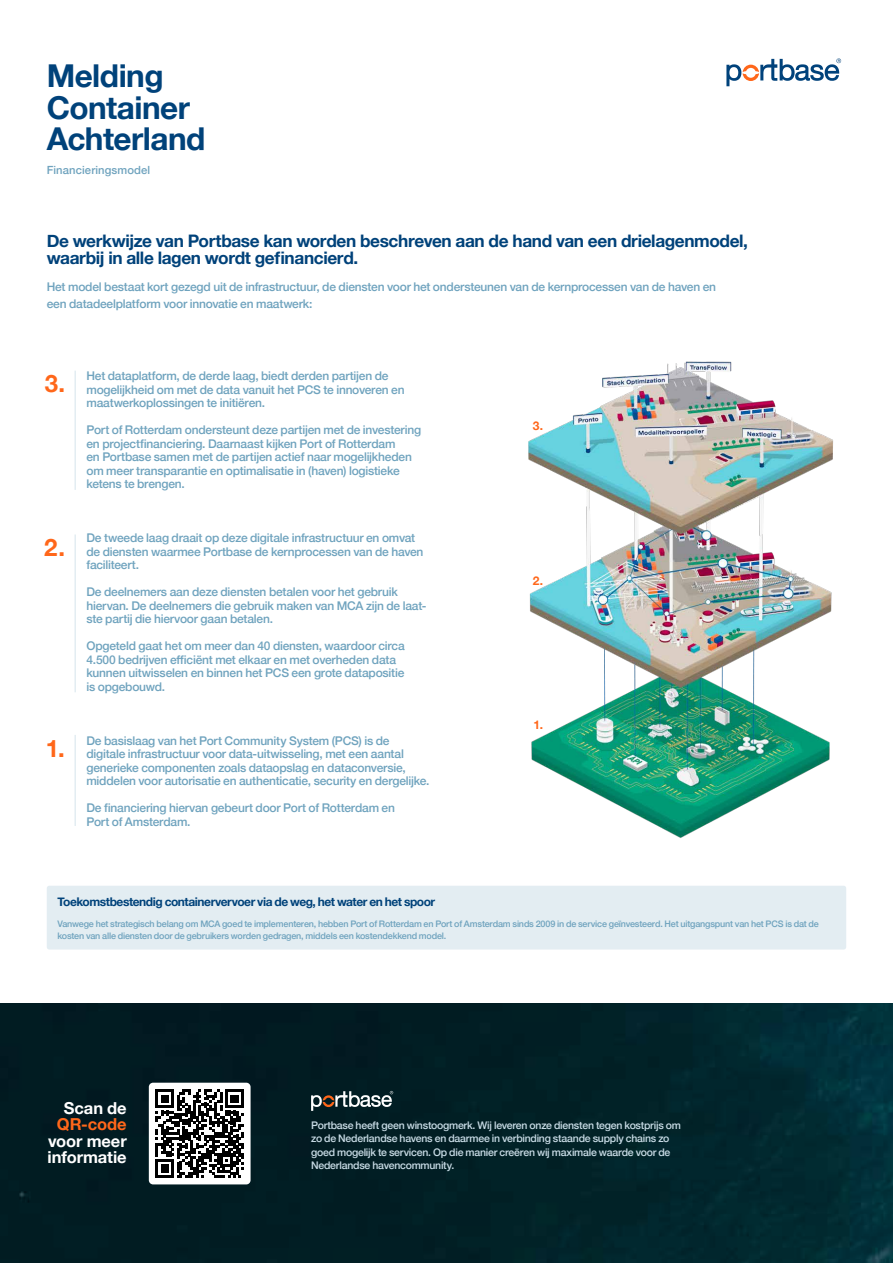
<style>
.page{position:relative;width:893px;height:1263px;background:#fff}
.page>*{position:absolute;margin:0;border:0;box-sizing:border-box;transform-origin:0 0}
.t1{font:700 31.5px/31.5px "Helvetica Neue";letter-spacing:-.015em;color:#00427a}
.t2{font:700 24px "Helvetica Neue";color:#ff671a}
.t3{font:700 17.25px/17.2px "Helvetica Neue";letter-spacing:-.02em;color:#00427a}
.t4{font:700 16.5px/16.5px "Helvetica Neue";letter-spacing:-.005em;color:#fff}
.t5{font:700 16.5px "Helvetica Neue";letter-spacing:-.005em;color:#ff671a}
.t6{font:500 12px/13.5px "Helvetica Neue";letter-spacing:-.02em;color:#6fa3be}
.t7{font:700 12px "Helvetica Neue";letter-spacing:-.04em;color:#00427a}
.t8{font:700 12px "Helvetica Neue";color:#ff671a}
.t9{font:500 11.25px "Helvetica Neue";letter-spacing:.01em;color:#6fa3be}
.t10{font:500 10.5px/13.5px "Helvetica Neue";letter-spacing:-.02em;color:#c8dbe5}
.t11{font:500 9px/12px "Helvetica Neue";letter-spacing:-.02em;color:#6fa3be}
</style>
<div class="page">
<img style="left:0;top:1003px;width:893px;height:260px">
<svg style="left:311px;top:1091px;width:82px;height:20px;background:#4f5c5e"></svg>
<div style="left:149px;top:1083px;width:102px;height:101px;background:#fff;border-radius:4px"></div>
<svg style="left:156px;top:1089px;width:88px;height:89px"></svg>
<div style="left:47px;top:886px;width:799px;height:63px;background:#e3edf2;border-radius:3px"></div>
<img style="left:528px;top:361px;width:305px;height:477px">
<svg style="left:726px;top:58px;width:115px;height:28px"></svg>
<hr style="left:74px;top:371px;width:2px;height:119px;background:#e3edf2">
<hr style="left:74px;top:534px;width:2px;height:158px;background:#e3edf2">
<hr style="left:74px;top:735px;width:2px;height:91px;background:#e3edf2">
<h1 class="t1" style="left:47px;top:61px;width:160px">Melding<br>Container<br>Achterland</h1>
<p class="t9" style="left:47px;top:161px;width:105px">Financieringsmodel</p>
<h3 class="t3" style="left:47px;top:233px;width:703px">De werkwijze van Portbase kan worden beschreven aan de hand van een drielagenmodel, waarbij in alle lagen wordt gefinancierd.</h3>
<p class="t6" style="left:47px;top:278px;width:671px;line-height:16.5px">Het model bestaat kort gezegd uit de infrastructuur, de diensten voor het ondersteunen van de kernprocessen van de haven en een datadeelplatform voor innovatie en maatwerk:</p>
<h2 class="t2" style="left:45px;top:365px;width:22px">3.</h2>
<p class="t6" style="left:86px;top:368px;width:320px">Het dataplatform, de derde laag, biedt derden partijen de mogelijkheid om met de data vanuit het PCS te innoveren en maatwerkoplossingen te initiëren.</p>
<p class="t6" style="left:86px;top:422px;width:336px">Port of Rotterdam ondersteunt deze partijen met de investering en projectfinanciering. Daarnaast kijken Port of Rotterdam<br>en Portbase samen met de partijen actief naar mogelijkheden om meer transparantie en optimalisatie in (haven) logistieke ketens te brengen.</p>
<p class="t8" style="left:533px;top:417px;width:12px">3.</p>
<h2 class="t2" style="left:44px;top:529px;width:22px">2.</h2>
<p class="t6" style="left:86px;top:530px;width:339px">De tweede laag draait op deze digitale infrastructuur en omvat de diensten waarmee Portbase de kernprocessen van de haven faciliteert.</p>
<p class="t6" style="left:86px;top:584px;width:342px">De deelnemers aan deze diensten betalen voor het gebruik hiervan. De deelnemers die gebruik maken van MCA zijn de laat&shy;ste partij die hiervoor gaan betalen.</p>
<p class="t6" style="left:86px;top:638px;width:320px">Opgeteld gaat het om meer dan 40 diensten, waardoor circa 4.500 bedrijven efficiënt met elkaar en met overheden data kunnen uitwisselen en binnen het PCS een grote datapositie is opgebouwd.</p>
<p class="t8" style="left:533px;top:571px;width:12px">2.</p>
<p class="t8" style="left:533px;top:715px;width:11px">1.</p>
<h2 class="t2" style="left:46px;top:729px;width:21px">1.</h2>
<p class="t6" style="left:86px;top:733px;width:344px">De basislaag van het Port Community System (PCS) is de digitale infrastructuur voor data-uitwisseling, met een aantal generieke componenten zoals dataopslag en dataconversie, middelen voor autorisatie en authenticatie, security en dergelijke.</p>
<p class="t6" style="left:86px;top:800px;width:310px">De financiering hiervan gebeurt door Port of Rotterdam en<br>Port of Amsterdam.</p>
<p class="t7" style="left:57px;top:892px;width:379px">Toekomstbestendig containervervoer via de weg, het water en het spoor</p>
<p class="t11" style="left:57px;top:917px;width:763px">Vanwege het strategisch belang om MCA goed te implementeren, hebben Port of Rotterdam en Port of Amsterdam sinds 2009 in de service geïnvesteerd. Het uitgangspunt van het PCS is dat de kosten van alle diensten door de gebruikers worden gedragen, middels een kostendekkend model.</p>
<h3 class="t4" style="left:64px;top:1100px;width:64px">Scan de</h3>
<h3 class="t5" style="left:57px;top:1111px;width:71px">QR-code</h3>
<h3 class="t4" style="left:48px;top:1133px;width:81px">voor meer informatie</h3>
<p class="t10" style="left:311px;top:1117px;width:371px">Portbase heeft geen winstoogmerk. Wij leveren onze diensten tegen kostprijs om zo de Nederlandse havens en daarmee in verbinding staande supply chains zo goed mogelijk te servicen. Op die manier creëren wij maximale waarde voor de Nederlandse havencommunity.</p>
</div>
